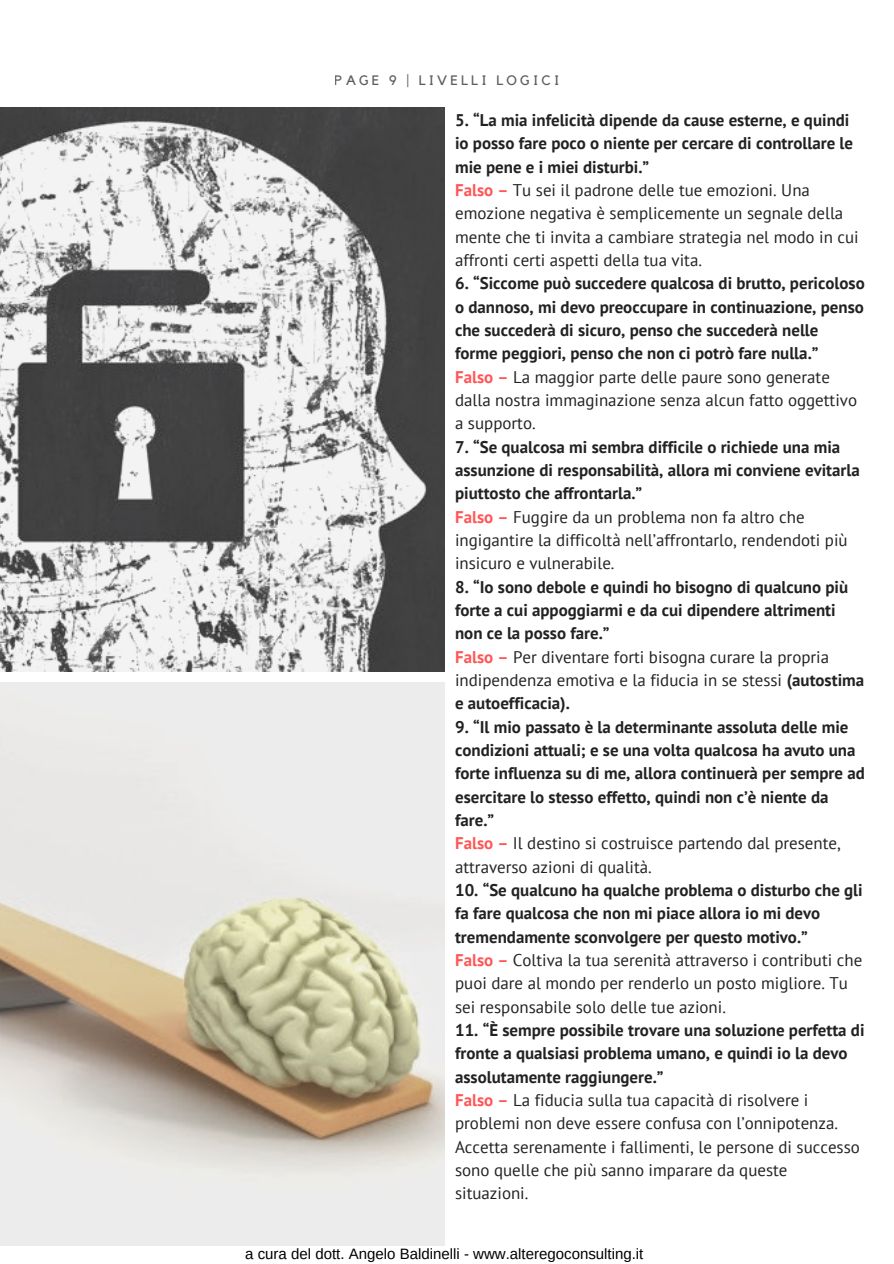
<style>
.page{position:relative;width:894px;height:1264px;background:#fff}
.page>*{position:absolute;margin:0;border:0;box-sizing:border-box;transform-origin:0 0}
.t1{font:700 16.95px/23.2px "PT Sans";color:#222}
.t2{font:16.95px/23.2px "PT Sans";color:#222}
.t3{font:15px "Arimo";color:#000}
.t4{font:13.65px "Kollektif";letter-spacing:.23em;color:#222}
.s1{font-weight:700}
.s2{font-weight:700;color:#ff5757}
.s3{color:#ff5757}
.s4{font-weight:400}
</style>
<div class="page">
<img style="left:0;top:108px;width:444px;height:563px">
<img style="left:0;top:682px;width:444px;height:563px">
<p class="t4" style="left:335px;top:74px;width:226px">PAGE 9 | LIVELLI LOGICI</p>
<p class="t2" style="left:455px;top:108px;width:405px"><span class="s1">5. “La mia infelicità dipende da cause esterne, e quindi io posso fare poco o niente per cercare di controllare le mie pene e i miei disturbi.”<br></span><span class="s2">Falso –</span> Tu sei il padrone delle tue emozioni. Una emozione negativa è semplicemente un segnale della mente che ti invita a cambiare strategia nel modo in cui affronti certi aspetti della tua vita.</p>
<p class="t1" style="left:455px;top:271px;width:411px">6. “Siccome può succedere qualcosa di brutto, pericoloso o dannoso, mi devo preoccupare in continuazione, penso che succederà di sicuro, penso che succederà nelle forme peggiori, penso che non ci potrò fare nulla.”<br><span class="s3">Falso –</span> <span class="s4">La maggior parte delle paure sono generate dalla nostra immaginazione senza alcun fatto oggettivo a supporto.</span></p>
<p class="t1" style="left:455px;top:435px;width:406px">7. “Se qualcosa mi sembra difficile o richiede una mia assunzione di responsabilità, allora mi conviene evitarla piuttosto che affrontarla.”<br><span class="s3">Falso –</span> <span class="s4">Fuggire da un problema non fa altro che ingigantire la difficoltà nell’affrontarlo, rendendoti più insicuro e vulnerabile.</span></p>
<p class="t1" style="left:455px;top:574px;width:410px">8. “Io sono debole e quindi ho bisogno di qualcuno più forte a cui appoggiarmi e da cui dipendere altrimenti non ce la posso fare.”<br><span class="s3">Falso –</span> <span class="s4">Per diventare forti bisogna curare la propria indipendenza emotiva e la fiducia in se stessi</span> (autostima e autoefficacia).</p>
<p class="t1" style="left:455px;top:714px;width:411px">9. “Il mio passato è la determinante assoluta delle mie condizioni attuali; e se una volta qualcosa ha avuto una forte influenza su di me, allora continuerà per sempre ad esercitare lo stesso effetto, quindi non c’è niente da fare.”<br><span class="s3">Falso –</span> <span class="s4">Il destino si costruisce partendo dal presente, attraverso azioni di qualità.</span></p>
<p class="t1" style="left:455px;top:878px;width:409px">10. “Se qualcuno ha qualche problema o disturbo che gli fa fare qualcosa che non mi piace allora io mi devo tremendamente sconvolgere per questo motivo.”<br><span class="s3">Falso –</span> <span class="s4">Coltiva la tua serenità attraverso i contributi che puoi dare al mondo per renderlo un posto migliore. Tu sei responsabile solo delle tue azioni.</span></p>
<p class="t2" style="left:455px;top:1018px;width:411px"><span class="s1">11. “È sempre possibile trovare una soluzione perfetta di fronte a qualsiasi problema umano, e quindi io la devo assolutamente raggiungere.”<br></span><span class="s2">Falso –</span> La fiducia sulla tua capacità di risolvere i problemi non deve essere confusa con l’onnipotenza.<br>Accetta serenamente i fallimenti, le persone di successo sono quelle che più sanno imparare da queste situazioni.</p>
<p class="t3" style="left:245px;top:1244px;width:399px">a cura del dott. Angelo Baldinelli - www.alteregoconsulting.it</p>
</div>
